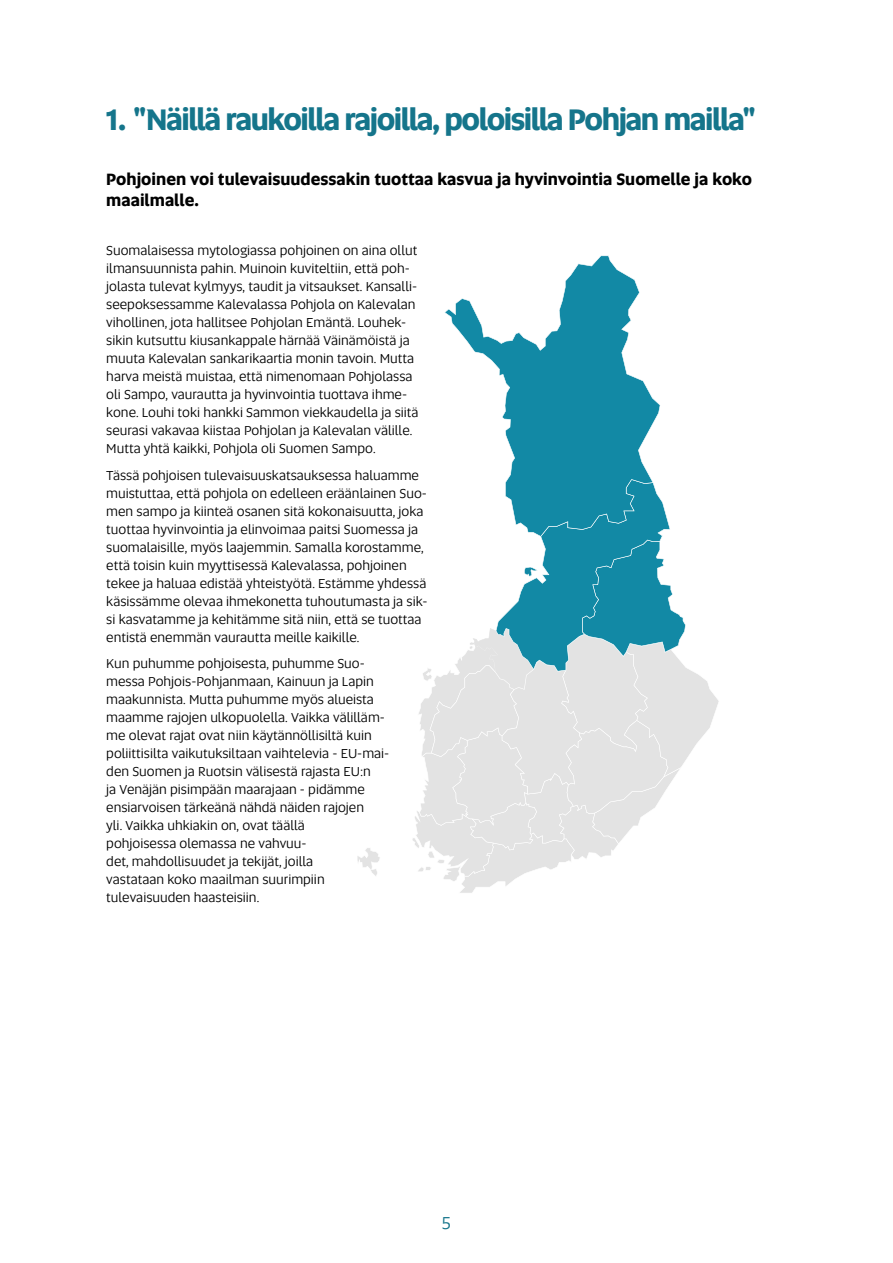
<style>
.page{position:relative;width:893px;height:1263px;background:#fff}
.page>*{position:absolute;margin:0;border:0;box-sizing:border-box;transform-origin:0 0}
.t1{font:700 30px "Altis";letter-spacing:-.05em;color:#15758b}
.t2{font:18px "Altis";color:#14748a}
.t3{font:700 16.5px/21px "Altis";color:#000}
.t4{font:13.5px/18px "Altis";color:#000}
</style>
<div class="page">
<svg style="left:357px;top:848px;width:23px;height:28px"></svg>
<svg style="left:412px;top:498px;width:307px;height:395px"></svg>
<svg style="left:444px;top:255px;width:216px;height:282px;fill:#1289a5"></svg>
<h1 class="t1" style="left:106px;top:97px;width:651px">1. "Näillä raukoilla rajoilla, poloisilla Pohjan mailla"</h1>
<p class="t3" style="left:106px;top:168px;width:647px">Pohjoinen voi tulevaisuudessakin tuottaa kasvua ja hyvinvointia Suomelle ja koko maailmalle.</p>
<p class="t4" style="left:106px;top:241px;width:314px">Suomalaisessa mytologiassa pohjoinen on aina ollut ilmansuunnista pahin. Muinoin kuviteltiin, että poh&shy;jolasta tulevat kylmyys, taudit ja vitsaukset. Kansalli&shy;seepoksessamme Kalevalassa Pohjola on Kalevalan vihollinen, jota hallitsee Pohjolan Emäntä. Louhek&shy;sikin kutsuttu kiusankappale härnää Väinämöistä ja muuta Kalevalan sankarikaartia monin tavoin. Mutta harva meistä muistaa, että nimenomaan Pohjolassa oli Sampo, vaurautta ja hyvinvointia tuottava ihme&shy;kone. Louhi toki hankki Sammon viekkaudella ja siitä seurasi vakavaa kiistaa Pohjolan ja Kalevalan välille.<br>Mutta yhtä kaikki, Pohjola oli Suomen Sampo.</p>
<p class="t4" style="left:106px;top:466px;width:323px">Tässä pohjoisen tulevaisuuskatsauksessa haluamme muistuttaa, että pohjola on edelleen eräänlainen Suo&shy;men sampo ja kiinteä osanen sitä kokonaisuutta, joka tuottaa hyvinvointia ja elinvoimaa paitsi Suomessa ja suomalaisille, myös laajemmin. Samalla korostamme, että toisin kuin myyttisessä Kalevalassa, pohjoinen tekee ja haluaa edistää yhteistyötä. Estämme yhdessä käsissämme olevaa ihmekonetta tuhoutumasta ja sik&shy;si kasvatamme ja kehitämme sitä niin, että se tuottaa entistä enemmän vaurautta meille kaikille.</p>
<p class="t4" style="left:106px;top:654px;width:285px">Kun puhumme pohjoisesta, puhumme Suo&shy;messa Pohjois-Pohjanmaan, Kainuun ja Lapin maakunnista. Mutta puhumme myös alueista maamme rajojen ulkopuolella. Vaikka välilläm&shy;me olevat rajat ovat niin käytännöllisiltä kuin poliittisilta vaikutuksiltaan vaihtelevia - EU-mai&shy;den Suomen ja Ruotsin välisestä rajasta EU:n<br>ja Venäjän pisimpään maarajaan - pidämme ensiarvoisen tärkeänä nähdä näiden rajojen<br>yli. Vaikka uhkiakin on, ovat täällä<br>pohjoisessa olemassa ne vahvuu-<br>det, mahdollisuudet ja tekijät, joilla<br>vastataan koko maailman suurimpiin tulevaisuuden haasteisiin.</p>
<h2 class="t2" style="left:442px;top:1210px;width:11px">5</h2>
</div>
